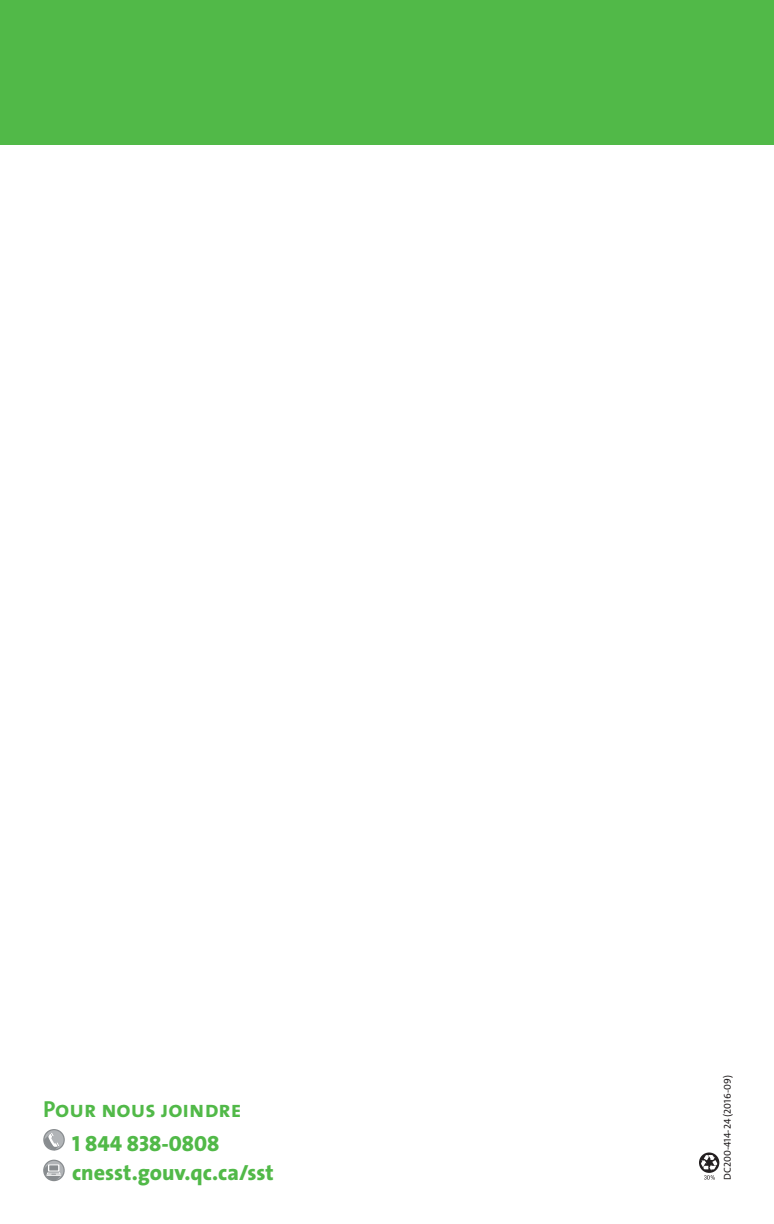
<style>
.page{position:relative;width:774px;height:1224px;background:#fff}
.page>*{position:absolute;margin:0;border:0;box-sizing:border-box;transform-origin:0 0}
.t1{font:23.2px "The Sans Bold Caps";color:#51b948}
.t2{font:800 22px "The Sans";color:#51b948}
.t3{font:22px "The Sans Extra Bold Caps";color:#51b948}
.t4{font:10px "The Sans Caps";color:#231f20}
</style>
<div class="page">
<div style="left:0;top:0;width:774px;height:144px;background:#51b948"></div>
<svg style="left:699px;top:1153px;width:20px;height:27px"></svg>
<svg style="left:43px;top:1160px;width:22px;height:21px"></svg>
<svg style="left:44px;top:1161px;width:20px;height:19px"></svg>
<svg style="left:44px;top:1164px;width:17px;height:17px"></svg>
<svg style="left:43px;top:1129px;width:22px;height:22px"></svg>
<div style="left:44px;top:1130px;width:20px;height:19px;background:#b1b4b7;border-radius:50%"></div>
<svg style="left:44px;top:1133px;width:15px;height:17px"></svg>
<p class="t1" style="left:43px;top:1089px;width:200px">Pour nous joindre</p>
<p class="t3" style="left:72px;top:1125px;width:149px">1 844 838-0808</p>
<p class="t2" style="left:72px;top:1154px;width:203px">cnesst.gouv.qc.ca/sst</p>
<p class="t4" style="left:719px;top:1180px;width:106px;rotate:-90deg">DC200-414-24 (2016-09)</p>
</div>
